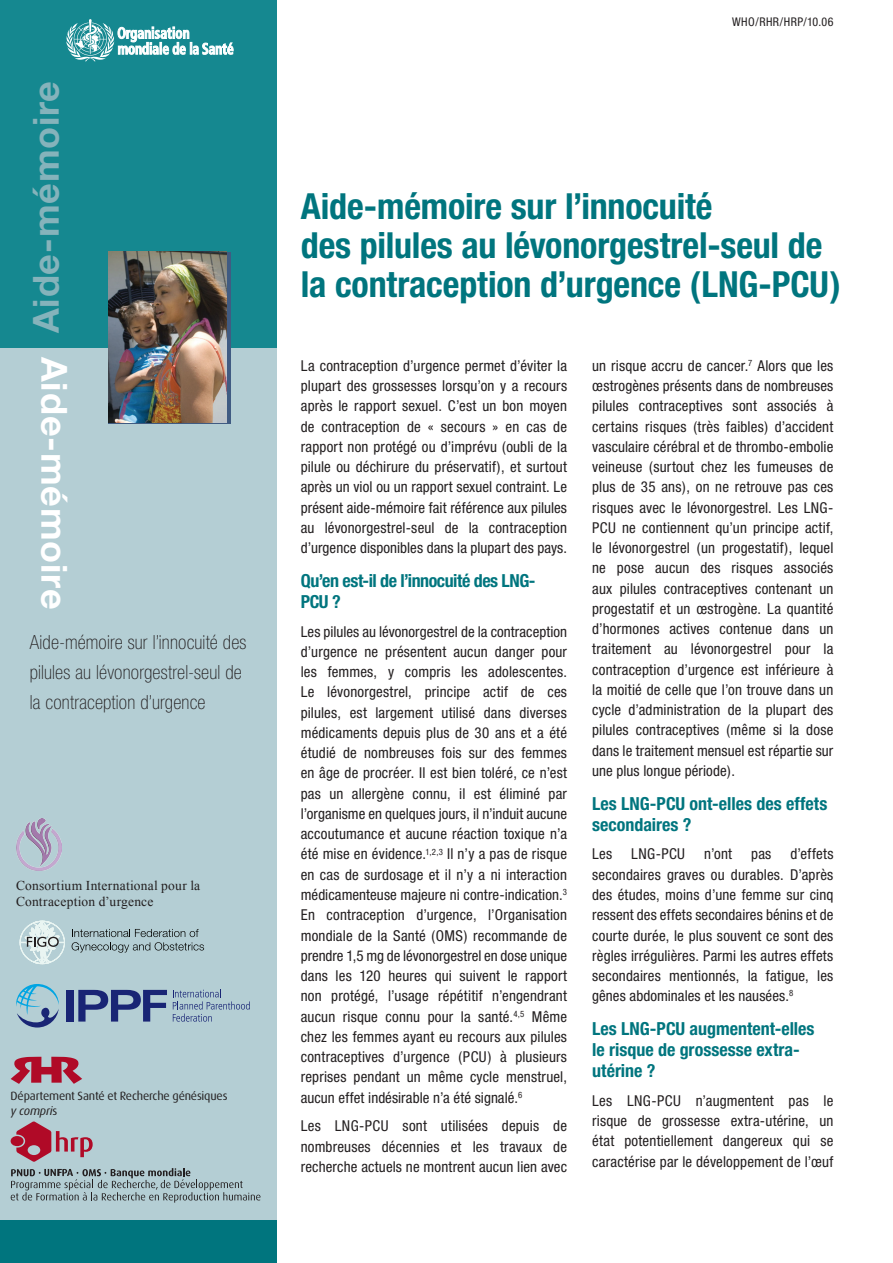
<style>
.page{position:relative;width:893px;height:1263px;background:#fff}
.page>*{position:absolute;margin:0;border:0;box-sizing:border-box;transform-origin:0 0}
.t1{font:700 condensed 36px/39px "Helvetica Neue";letter-spacing:-.005em;color:#00757e}
.t2{font:700 36px "Helvetica Neue";letter-spacing:.025em;color:#fff}
.t3{font:700 36px "Helvetica Neue";letter-spacing:.025em;color:#85b3bb}
.text{font:100 condensed 19.5px/30px "Helvetica Neue";letter-spacing:.01em;color:#231f20}
.subhead_1{font:700 condensed 18px/21px "Helvetica Neue";color:#00757e}
.subhead_1-2{font:700 condensed 18px/21px "Helvetica Neue";letter-spacing:-.025em;color:#00757e}
.text-2{font:condensed 15px/20.2px "Helvetica Neue";letter-spacing:.01em;color:#231f20;text-align:justify}
.text-3{font:13.5px/16.2px "Times New Roman";letter-spacing:.015em;color:#231f20}
.subhead2{font:12px/15px "Dax Pro";letter-spacing:-.015em;color:#231f20}
.text-4{font:condensed 12px "Helvetica Neue";letter-spacing:.035em;color:#231f20}
.s1{font-style:italic}
</style>
<div class="page">
<div style="left:0;top:0;width:276px;height:349px;background:#158890"></div>
<div style="left:0;top:349px;width:276px;height:897px;background:#b4ced4"></div>
<div style="left:108px;top:252px;width:122px;height:171px;background:#405b82"></div>
<img style="left:108px;top:252px;width:119px;height:170px">
<div style="left:0;top:1220px;width:276px;height:43px;background:#00757e"></div>
<svg style="left:66px;top:19px;width:167px;height:42px"></svg>
<svg style="left:11px;top:1057px;width:71px;height:27px"></svg>
<svg style="left:16px;top:1121px;width:77px;height:41px"></svg>
<div style="left:11px;top:1136px;width:13px;height:10px;background:#b00a27;border-radius:50%"></div>
<svg style="left:11px;top:1168px;width:250px;height:34px"></svg>
<img style="left:16px;top:819px;width:46px;height:51px">
<div style="left:66px;top:990px;width:7px;height:31px;background:#192575"></div>
<svg style="left:78px;top:990px;width:89px;height:31px"></svg>
<svg style="left:16px;top:984px;width:43px;height:43px"></svg>
<svg style="left:173px;top:989px;width:77px;height:33px"></svg>
<svg style="left:72px;top:929px;width:132px;height:24px"></svg>
<svg style="left:19px;top:920px;width:46px;height:45px"></svg>
<p class="t3" style="left:24px;top:333px;width:254px;rotate:-90deg">Aide-mémoire</p>
<p class="t2" style="left:77px;top:357px;width:254px;rotate:90deg">Aide-mémoire</p>
<p class="text" style="left:30px;top:627px;width:218px">Aide-mémoire sur l’innocuité des pilules au lévonorgestrel-seul de la contraception d’urgence</p>
<p class="text-3" style="left:16px;top:877px;width:186px">Consortium International pour la<br>Contraception d’urgence</p>
<p class="subhead2" style="left:11px;top:1087px;width:218px">Département Santé et Recherche génésiques <span class="s1">y compri</span>s</p>
<p class="text-4" style="left:732px;top:15px;width:103px">WHO/RHR/HRP/10.06</p>
<p class="t1" style="left:301px;top:186px;width:413px">Aide-mémoire sur l’innocuité</p>
<p class="t1" style="left:301px;top:225px;width:541px">des pilules au lévonorgestrel-seul de la contraception d’urgence (LNG-PCU)</p>
<p class="text-2" style="left:301px;top:355px;width:268px">La contraception d’urgence permet d’éviter la plupart des grossesses lorsqu’on y a recours après le rapport sexuel. C’est un bon moyen de contraception de « secours » en cas de rapport non protégé ou d’imprévu (oubli de la pilule ou déchirure du préservatif), et surtout après un viol ou un rapport sexuel contraint. Le présent aide-mémoire fait référence aux pilules au lévonorgestrel-seul de la contraception d’urgence disponibles dans la plupart des pays.</p>
<p class="subhead_1-2" style="left:301px;top:570px;width:236px">Qu’en est-il de l’innocuité des LNG-<br>PCU ?</p>
<p class="text-2" style="left:301px;top:621px;width:268px">Les pilules au lévonorgestrel de la contraception d’urgence ne présentent aucun danger pour les femmes, y compris les adolescentes.<br>Le lévonorgestrel, principe actif de ces pilules, est largement utilisé dans diverses médicaments depuis plus de 30 ans et a été étudié de nombreuses fois sur des femmes en âge de procréer. Il est bien toléré, ce n’est pas un allergène connu, il est éliminé par l’organisme en quelques jours, il n’induit aucune accoutumance et aucune réaction toxique n’a été mise en évidence.<sup>1,2,3</sup> Il n’y a pas de risque en cas de surdosage et il n’y a ni interaction médicamenteuse majeure ni contre-indication.<sup>3<br></sup>En contraception d’urgence, l’Organisation mondiale de la Santé (OMS) recommande de prendre 1,5 mg de lévonorgestrel en dose unique dans les 120 heures qui suivent le rapport non protégé, l’usage répétitif n’engendrant aucun risque connu pour la santé.<sup>4,5</sup> Même chez les femmes ayant eu recours aux pilules contraceptives d’urgence (PCU) à plusieurs reprises pendant un même cycle menstruel, aucun effet indésirable n’a été signalé.<sup>6</sup></p>
<p class="text-2" style="left:301px;top:1116px;width:268px">Les LNG-PCU sont utilisées depuis de nombreuses décennies et les travaux de recherche actuels ne montrent aucun lien avec</p>
<p class="text-2" style="left:592px;top:355px;width:243px">un risque accru de cancer.<sup>7</sup> Alors que les œstrogènes présents dans de nombreuses pilules contraceptives sont associés à certains risques (très faibles) d’accident vasculaire cérébral et de thrombo-embolie veineuse (surtout chez les fumeuses de plus de 35 ans), on ne retrouve pas ces risques avec le lévonorgestrel. Les LNG-PCU ne contiennent qu’un principe actif, le lévonorgestrel (un progestatif), lequel ne pose aucun des risques associés aux pilules contraceptives contenant un progestatif et un œstrogène. La quantité d’hormones actives contenue dans un traitement au lévonorgestrel pour la contraception d’urgence est inférieure à la moitié de celle que l’on trouve dans un cycle d’administration de la plupart des pilules contraceptives (même si la dose dans le traitement mensuel est répartie sur une plus longue période).</p>
<p class="subhead_1" style="left:592px;top:792px;width:237px">Les LNG-PCU ont-elles des effets secondaires ?</p>
<p class="text-2" style="left:592px;top:844px;width:22px">Les</p>
<p class="text-2" style="left:631px;top:844px;width:55px">LNG-PCU</p>
<p class="text-2" style="left:704px;top:844px;width:30px">n’ont</p>
<p class="text-2" style="left:751px;top:844px;width:22px">pas</p>
<p class="text-2" style="left:592px;top:844px;width:243px;text-indent:198px">d’effets secondaires graves ou durables. D’après des études, moins d’une femme sur cinq ressent des effets secondaires bénins et de courte durée, le plus souvent ce sont des règles irrégulières. Parmi les autres effets secondaires mentionnés, la fatigue, les gênes abdominales et les nausées.<sup>8</sup></p>
<p class="subhead_1" style="left:592px;top:1018px;width:224px">Les LNG-PCU augmentent-elles le risque de grossesse extra&shy;utérine ?</p>
<p class="text-2" style="left:592px;top:1090px;width:243px">Les LNG-PCU n’augmentent pas le risque de grossesse extra-utérine, un état potentiellement dangereux qui se caractérise par le développement de l’œuf</p>
</div>
